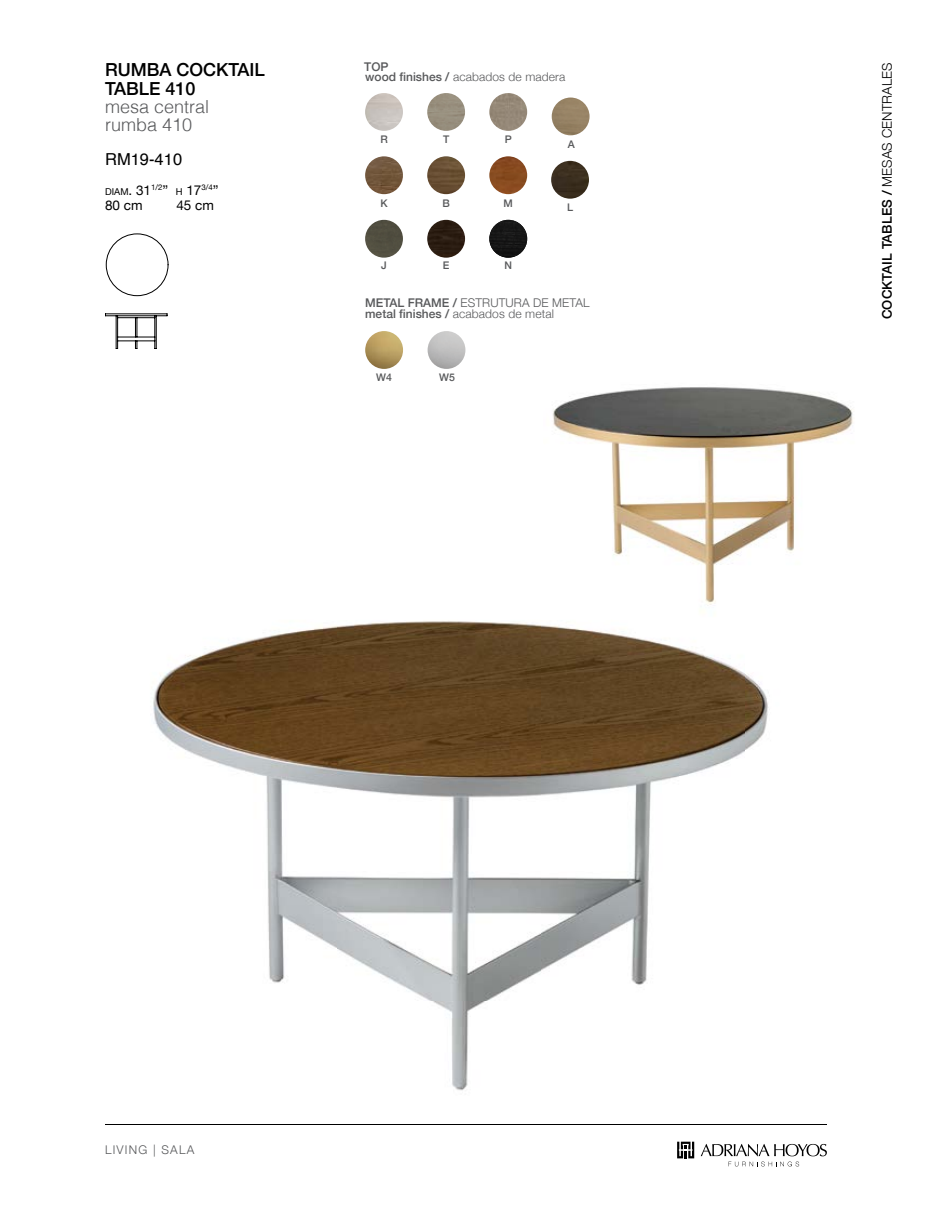
<style>
.page{position:relative;width:932px;height:1208px;background:#fff}
.page>*{position:absolute;margin:0;border:0;box-sizing:border-box;transform-origin:0 0}
.t1{font:500 18px "Helvetica Neue";color:#000}
.t2{font:300 18px/18px "Helvetica";color:#58595b}
.t3{font:16.5px "Helvetica";color:#000}
.t4{font:13.5px/15px "Helvetica Neue";color:#000}
.t5{font:500 13.35px "Helvetica Neue";letter-spacing:.01em;color:#000}
.t6{font:300 12px "Helvetica Neue";letter-spacing:.01em;color:#58595b}
.t7{font:300 12px "Helvetica Neue";letter-spacing:.1em;color:#58595b}
.t8{font:500 12px "Helvetica Neue";color:#58595b}
.t9{font:500 10.5px "Helvetica Neue";color:#58595b}
.s1{font-size:9.45px}
.s2{font-style:inherit}
.s3{font-weight:500}
.s4{font-weight:300}
</style>
<div class="page">
<img style="left:551px;top:161px;width:37px;height:38px;border-radius:19px">
<img style="left:551px;top:98px;width:38px;height:37px;border-radius:19px">
<svg style="left:677px;top:1141px;width:17px;height:17px"></svg>
<svg style="left:700px;top:1144px;width:126px;height:22px"></svg>
<hr style="left:105px;top:1124px;width:721px;height:1px;background:#000">
<img style="left:427px;top:331px;width:38px;height:38px;border-radius:19px">
<img style="left:427px;top:220px;width:38px;height:38px;border-radius:19px">
<img style="left:427px;top:156px;width:38px;height:38px;border-radius:19px">
<img style="left:365px;top:156px;width:38px;height:38px;border-radius:19px">
<img style="left:365px;top:220px;width:38px;height:38px;border-radius:19px">
<img style="left:365px;top:93px;width:38px;height:38px;border-radius:19px">
<img style="left:489px;top:220px;width:38px;height:38px;border-radius:19px">
<img style="left:489px;top:156px;width:38px;height:38px;border-radius:19px">
<img style="left:489px;top:93px;width:38px;height:38px;border-radius:19px">
<img style="left:427px;top:93px;width:38px;height:38px;border-radius:19px">
<img style="left:365px;top:331px;width:38px;height:38px;border-radius:19px">
<img style="left:153px;top:621px;width:616px;height:470px">
<svg style="left:105px;top:234px;width:63px;height:115px"></svg>
<img style="left:553px;top:387px;width:300px;height:218px">
<h1 class="t1" style="left:105px;top:55px;width:161px">RUMBA COCKTAIL</h1>
<p class="t8" style="left:364px;top:57px;width:26px">TOP</p>
<h1 class="t1" style="left:105px;top:74px;width:92px">TABLE 410</h1>
<h1 class="t2" style="left:105px;top:96px;width:106px">mesa central rumba 410</h1>
<h2 class="t3" style="left:105px;top:146px;width:79px">RM19-410</h2>
<p class="t4" style="left:105px;top:183px;width:115px"><span class="s1">DIAM</span>. 31<sup>1/2</sup>” <span class="s1">H</span> 17<sup>3/4</sup>”<br>80 <span class="s2">cm</span></p>
<p class="t6" style="left:365px;top:67px;width:202px"><span class="s3">wood finishes /</span> acabados de madera</p>
<p class="t9" style="left:380px;top:131px;width:9px">R</p>
<p class="t9" style="left:443px;top:131px;width:8px">T</p>
<p class="t9" style="left:504px;top:131px;width:9px">P</p>
<p class="t9" style="left:567px;top:136px;width:9px">A</p>
<p class="t9" style="left:442px;top:194px;width:9px">B</p>
<p class="t9" style="left:503px;top:194px;width:11px">M</p>
<p class="t9" style="left:380px;top:194px;width:9px">K</p>
<p class="t4" style="left:176px;top:198px;width:39px">45 <span class="s2">cm</span></p>
<p class="t9" style="left:567px;top:199px;width:8px">L</p>
<p class="t9" style="left:381px;top:257px;width:7px">J</p>
<p class="t9" style="left:442px;top:257px;width:8px">E</p>
<p class="t9" style="left:504px;top:257px;width:9px">N</p>
<p class="t6" style="left:365px;top:293px;width:226px"><span class="s3">METAL FRAME /</span> ESTRUTURA DE METAL</p>
<p class="t6" style="left:365px;top:304px;width:190px"><span class="s3">metal finishes /</span> acabados de metal</p>
<p class="t9" style="left:376px;top:369px;width:17px">W4</p>
<p class="t9" style="left:439px;top:369px;width:17px">W5</p>
<p class="t5" style="left:875px;top:319px;width:258px;rotate:-90deg">COCKTAIL TABLES / <span class="s4">MESAS CENTRALES</span></p>
<p class="t7" style="left:105px;top:1139px;width:91px">LIVING | SALA</p>
</div>
